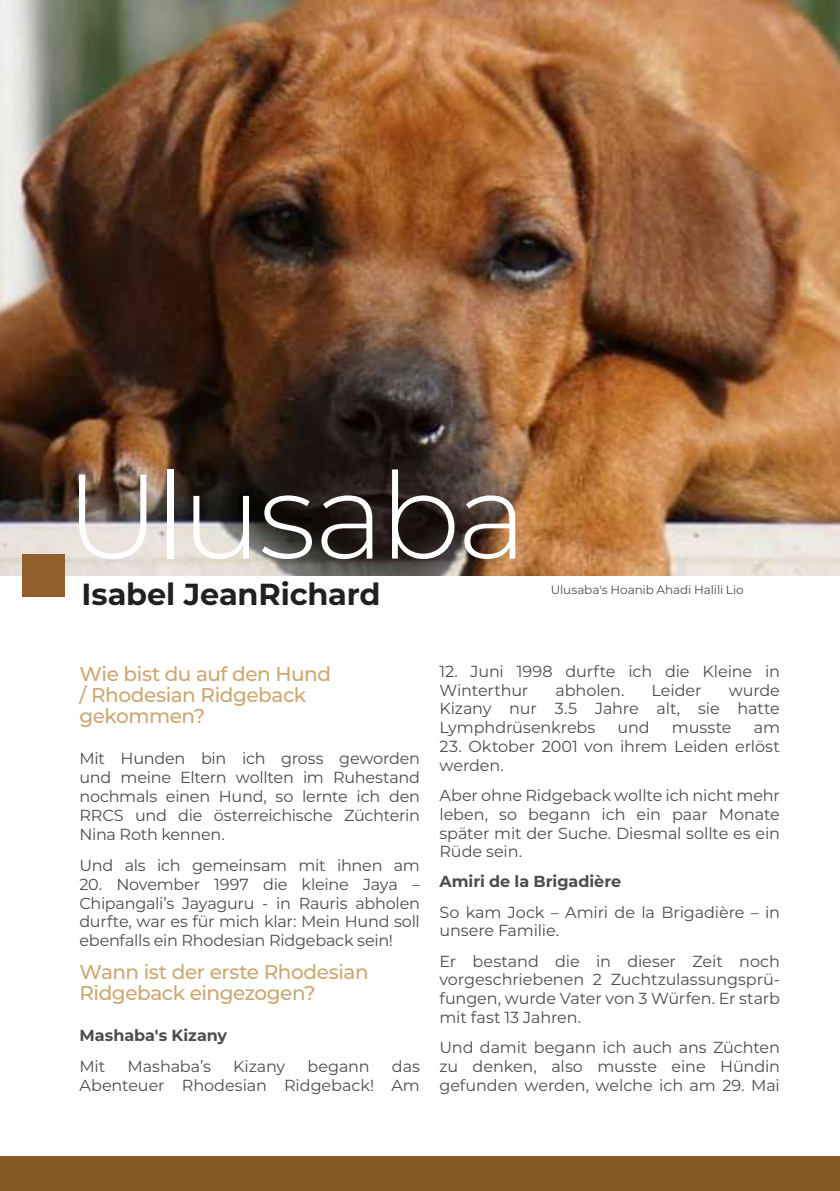
<style>
.page{position:relative;width:840px;height:1191px;background:#fff}
.page>*{position:absolute;margin:0;border:0;box-sizing:border-box;transform-origin:0 0}
.t1{font:300 120px "Montserrat";letter-spacing:-.035em;color:#fff}
.t2{font:700 30.4px "Montserrat";letter-spacing:-.005em;color:#231f20}
.t3{font:500 20px/21px "Montserrat";letter-spacing:-.02em;color:#cca771}
.t4{font:16px/18.8px "Montserrat";letter-spacing:-.01em;color:#4b4c4d;text-align:justify}
.t5{font:700 16px "Montserrat";color:#4b4c4d}
.t6{font:12px "Montserrat";letter-spacing:-.01em;color:#4b4c4d}
</style>
<div class="page">
<img style="left:0;top:0;width:839px;height:575px">
<div style="left:23px;top:554px;width:42px;height:42px;background:#925f2a"></div>
<div style="left:0;top:1157px;width:839px;height:34px;background:#865b28"></div>
<h1 class="t1" style="left:65px;top:434px;width:463px">Ulusaba</h1>
<h2 class="t2" style="left:81px;top:572px;width:300px">Isabel JeanRichard</h2>
<p class="t6" style="left:550px;top:581px;width:194px">Ulusaba's Hoanib Ahadi Halili Lio</p>
<p class="t3" style="left:79px;top:662px;width:253px">Wie bist du auf den Hund / Rhodesian Ridgeback gekommen?</p>
<p class="t4" style="left:79px;top:748px;width:342px">Mit Hunden bin ich gross geworden und meine Eltern wollten im Ruhestand nochmals einen Hund, so lernte ich den RRCS und die österreichische Züchterin Nina Roth kennen.</p>
<p class="t4" style="left:79px;top:855px;width:342px">Und als ich gemeinsam mit ihnen am</p>
<p class="t4" style="left:79px;top:873px;width:342px">20. November 1997 die kleine Jaya – Chipangali’s Jayaguru - in Rauris abholen durfte, war es für mich klar: Mein Hund soll ebenfalls ein Rhodesian Ridgeback sein!</p>
<p class="t3" style="left:79px;top:960px;width:290px">Wann ist der erste Rhodesian<br>Ridgeback eingezogen?</p>
<p class="t5" style="left:79px;top:1024px;width:149px">Mashaba's Kizany</p>
<p class="t4" style="left:79px;top:1056px;width:27px">Mit</p>
<p class="t4" style="left:127px;top:1056px;width:85px">Mashaba’s</p>
<p class="t4" style="left:233px;top:1056px;width:53px">Kizany</p>
<p class="t4" style="left:307px;top:1056px;width:64px">begann</p>
<p class="t4" style="left:79px;top:1056px;width:342px;text-align:right">das<br>Abenteuer Rhodesian Ridgeback! Am</p>
<p class="t4" style="left:439px;top:661px;width:342px">12. Juni 1998 durfte ich die Kleine in<br>Winterthur</p>
<p class="t4" style="left:439px;top:680px;width:342px;text-indent:289px">wurde Kizany nur 3.5 Jahre alt, sie hatte Lymphdrüsenkrebs</p>
<p class="t4" style="left:555px;top:680px;width:71px">abholen.</p>
<p class="t4" style="left:651px;top:680px;width:51px">Leider</p>
<p class="t4" style="left:617px;top:717px;width:34px">und</p>
<p class="t4" style="left:671px;top:717px;width:61px">musste</p>
<p class="t4" style="left:753px;top:717px;width:28px">am</p>
<p class="t4" style="left:439px;top:736px;width:342px">23. Oktober 2001 von ihrem Leiden erlöst werden.</p>
<p class="t4" style="left:439px;top:785px;width:342px">Aber ohne Ridgeback wollte ich nicht mehr leben, so begann ich ein paar Monate später mit der Suche. Diesmal sollte es ein Rüde sein.</p>
<p class="t5" style="left:439px;top:870px;width:183px">Amiri de la Brigadière</p>
<p class="t4" style="left:439px;top:902px;width:342px">So kam Jock – Amiri de la Brigadière – in unsere Familie.</p>
<p class="t4" style="left:439px;top:951px;width:342px">Er bestand die in dieser Zeit noch vorgeschriebenen 2 Zuchtzulassungsprü&shy;fungen, wurde Vater von 3 Würfen. Er starb mit fast 13 Jahren.</p>
<p class="t4" style="left:439px;top:1037px;width:342px">Und damit begann ich auch ans Züchten zu denken, also musste eine Hündin gefunden werden, welche ich am 29. Mai</p>
</div>
